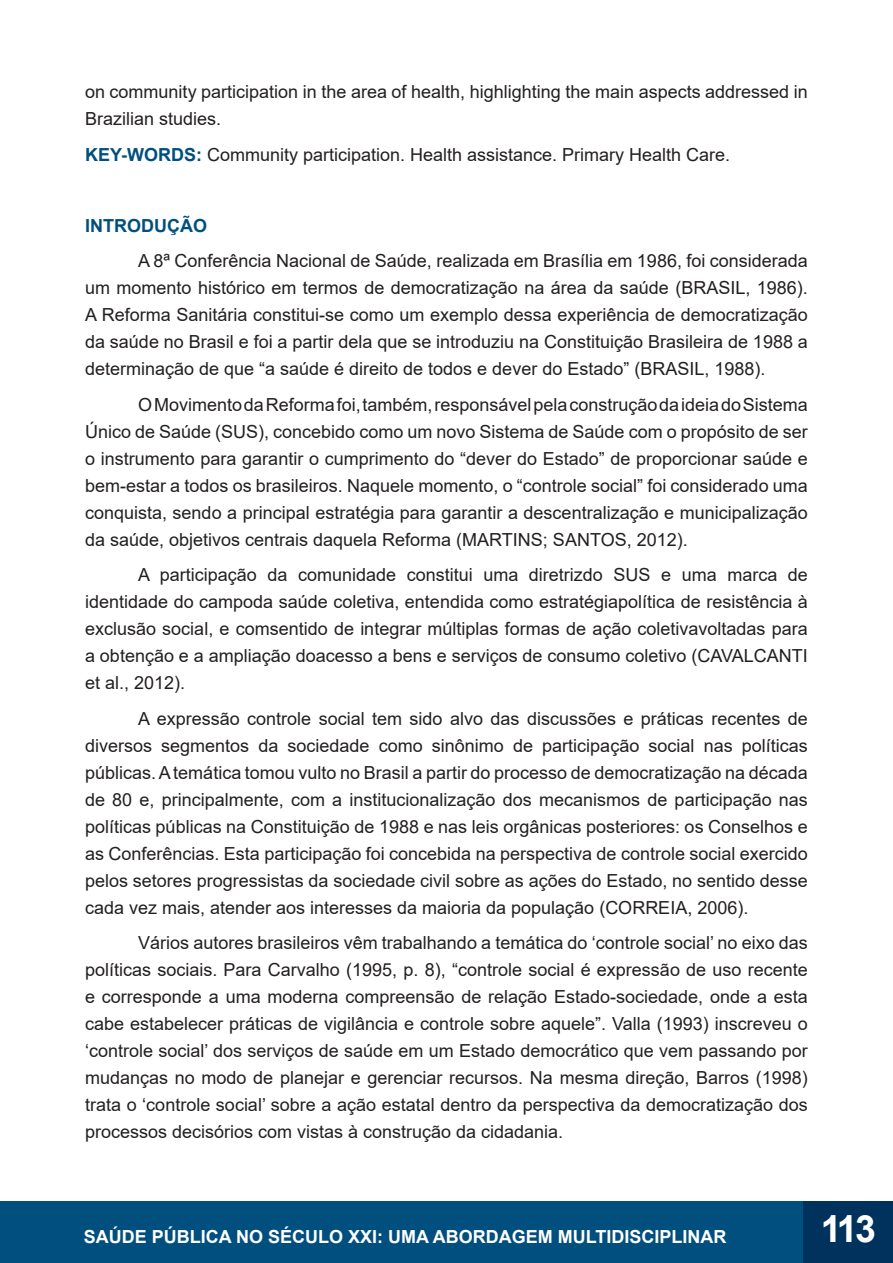
<style>
.page{position:relative;width:893px;height:1263px;background:#fff}
.page>*{position:absolute;margin:0;border:0;box-sizing:border-box;transform-origin:0 0}
.t1{font:700 37.5px "Arial";color:#fff}
.t2{font:18px/27px "Arial";color:#231f20;text-align:justify}
.t3{font:700 18px "Arial";color:#fff}
.t4{font:700 18px "Arial";color:#004f7e}
.s1{font-weight:700;color:#004f7e}
</style>
<div class="page">
<div style="left:0;top:1201px;width:810px;height:62px;background:#004f7e"></div>
<div style="left:804px;top:1201px;width:89px;height:62px;background:#00325e"></div>
<p class="t2" style="left:85px;top:78px;width:724px">on community participation in the area of health, highlighting the main aspects addressed in<br>Brazilian studies.</p>
<p class="t2" style="left:85px;top:141px;width:647px"><span class="s1">KEY-WORDS:</span> Community participation. Health assistance. Primary Health Care.</p>
<p class="t4" style="left:85px;top:213px;width:123px">INTRODUÇÃO</p>
<p class="t2" style="left:85px;top:247px;width:724px;text-indent:53px">A 8ª Conferência Nacional de Saúde, realizada em Brasília em 1986, foi considerada um momento histórico em termos de democratização na área da saúde (BRASIL, 1986).<br>A Reforma Sanitária constitui-se como um exemplo dessa experiência de democratização da saúde no Brasil e foi a partir dela que se introduziu na Constituição Brasileira de 1988 a determinação de que “a saúde é direito de todos e dever do Estado” (BRASIL, 1988).</p>
<p class="t2" style="left:85px;top:391px;width:724px;text-indent:53px">O Movimento da Reforma foi, também, responsável pela construção da ideia do Sistema Único de Saúde (SUS), concebido como um novo Sistema de Saúde com o propósito de ser o instrumento para garantir o cumprimento do “dever do Estado” de proporcionar saúde e bem-estar a todos os brasileiros. Naquele momento, o “controle social” foi considerado uma conquista, sendo a principal estratégia para garantir a descentralização e municipalização da saúde, objetivos centrais daquela Reforma (MARTINS; SANTOS, 2012).</p>
<p class="t2" style="left:85px;top:561px;width:724px;text-indent:53px">A participação da comunidade constitui uma diretrizdo SUS e uma marca de identidade do campoda saúde coletiva, entendida como estratégiapolítica de resistência à exclusão social, e comsentido de integrar múltiplas formas de ação coletivavoltadas para a obtenção e a ampliação doacesso a bens e serviços de consumo coletivo (CAVALCANTI et al., 2012).</p>
<p class="t2" style="left:85px;top:705px;width:724px;text-indent:53px">A expressão controle social tem sido alvo das discussões e práticas recentes de diversos segmentos da sociedade como sinônimo de participação social nas políticas públicas. A temática tomou vulto no Brasil a partir do processo de democratização na década de 80 e, principalmente, com a institucionalização dos mecanismos de participação nas políticas públicas na Constituição de 1988 e nas leis orgânicas posteriores: os Conselhos e as Conferências. Esta participação foi concebida na perspectiva de controle social exercido pelos setores progressistas da sociedade civil sobre as ações do Estado, no sentido desse cada vez mais, atender aos interesses da maioria da população (CORREIA, 2006).</p>
<p class="t2" style="left:85px;top:929px;width:724px;text-indent:53px">Vários autores brasileiros vêm trabalhando a temática do ‘controle social’ no eixo das políticas sociais. Para Carvalho (1995, p. 8), “controle social é expressão de uso recente e corresponde a uma moderna compreensão de relação Estado-sociedade, onde a esta cabe estabelecer práticas de vigilância e controle sobre aquele”. Valla (1993) inscreveu o ‘controle social’ dos serviços de saúde em um Estado democrático que vem passando por mudanças no modo de planejar e gerenciar recursos. Na mesma direção, Barros (1998) trata o ‘controle social’ sobre a ação estatal dentro da perspectiva da democratização dos processos decisórios com vistas à construção da cidadania.</p>
<p class="t3" style="left:84px;top:1223px;width:644px">SAÚDE PÚBLICA NO SÉCULO XXI: UMA ABORDAGEM MULTIDISCIPLINAR</p>
<h1 class="t1" style="left:821px;top:1202px;width:57px">113</h1>
</div>
